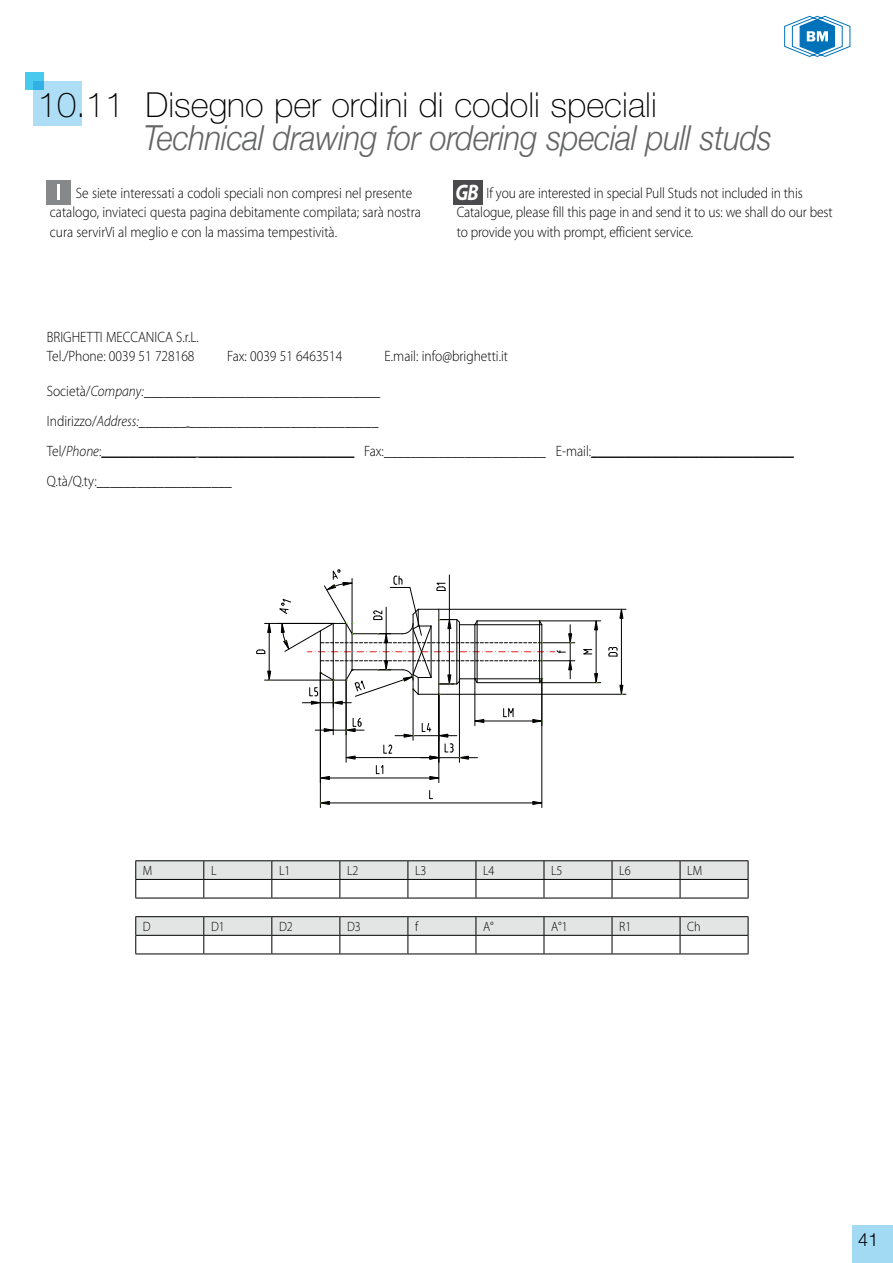
<style>
.page{position:relative;width:893px;height:1263px;background:#fff}
.page>*{position:absolute;margin:0;border:0;box-sizing:border-box;transform-origin:0 0}
.t1{font:italic 300 34.5px "Helvetica Neue";letter-spacing:-.01em;color:#646567;scale:.9 1}
.t2{font:100 34.5px "Helvetica Neue";color:#000}
.t3{font:italic 700 22.5px "Myriad Pro";color:#fff;scale:.85 1}
.t4{font:300 18px "Helvetica Neue";color:#000}
.t5{font:300 15px/19.5px "Myriad Pro";color:#000;scale:.9 1}
.t6{font:300 13.5px "Myriad Pro";color:#000;scale:.9 1}
.s1{font-style:italic}
</style>
<div class="page">
<svg style="left:784px;top:16px;width:67px;height:41px"></svg>
<div style="left:852px;top:1225px;width:41px;height:38px;background:#a2daf4"></div>
<svg style="left:136px;top:861px;width:612px;height:74px"></svg>
<hr style="left:135px;top:860px;width:69px;height:1px;background:#000">
<hr style="left:204px;top:860px;width:68px;height:1px;background:#000">
<hr style="left:272px;top:860px;width:68px;height:1px;background:#000">
<hr style="left:340px;top:860px;width:68px;height:1px;background:#000">
<hr style="left:408px;top:860px;width:68px;height:1px;background:#000">
<hr style="left:476px;top:860px;width:68px;height:1px;background:#000">
<hr style="left:544px;top:860px;width:68px;height:1px;background:#000">
<hr style="left:612px;top:860px;width:68px;height:1px;background:#000">
<hr style="left:680px;top:860px;width:68px;height:1px;background:#000">
<hr style="left:135px;top:879px;width:69px;height:1px;background:#000">
<svg style="left:135px;top:861px;width:1px;height:37px"></svg>
<hr style="left:204px;top:879px;width:68px;height:1px;background:#000">
<svg style="left:203px;top:861px;width:1px;height:37px"></svg>
<hr style="left:272px;top:879px;width:68px;height:1px;background:#000">
<svg style="left:271px;top:861px;width:1px;height:37px"></svg>
<hr style="left:340px;top:879px;width:68px;height:1px;background:#000">
<svg style="left:339px;top:861px;width:1px;height:37px"></svg>
<hr style="left:408px;top:879px;width:68px;height:1px;background:#000">
<svg style="left:408px;top:861px;width:1px;height:37px"></svg>
<hr style="left:476px;top:879px;width:68px;height:1px;background:#000">
<svg style="left:476px;top:861px;width:1px;height:37px"></svg>
<hr style="left:544px;top:879px;width:68px;height:1px;background:#000">
<svg style="left:544px;top:861px;width:1px;height:37px"></svg>
<hr style="left:612px;top:879px;width:68px;height:1px;background:#000">
<svg style="left:612px;top:861px;width:1px;height:37px"></svg>
<hr style="left:680px;top:879px;width:68px;height:1px;background:#000">
<svg style="left:680px;top:861px;width:1px;height:37px"></svg>
<svg style="left:748px;top:861px;width:1px;height:37px"></svg>
<hr style="left:135px;top:898px;width:69px;height:1px;background:#000">
<hr style="left:204px;top:898px;width:68px;height:1px;background:#000">
<hr style="left:272px;top:898px;width:68px;height:1px;background:#000">
<hr style="left:340px;top:898px;width:68px;height:1px;background:#000">
<hr style="left:408px;top:898px;width:68px;height:1px;background:#000">
<hr style="left:476px;top:898px;width:68px;height:1px;background:#000">
<hr style="left:544px;top:898px;width:68px;height:1px;background:#000">
<hr style="left:612px;top:898px;width:68px;height:1px;background:#000">
<hr style="left:680px;top:898px;width:68px;height:1px;background:#000">
<hr style="left:135px;top:916px;width:69px;height:1px;background:#000">
<hr style="left:204px;top:916px;width:68px;height:1px;background:#000">
<hr style="left:272px;top:916px;width:68px;height:1px;background:#000">
<hr style="left:340px;top:916px;width:68px;height:1px;background:#000">
<hr style="left:408px;top:916px;width:68px;height:1px;background:#000">
<hr style="left:476px;top:916px;width:68px;height:1px;background:#000">
<hr style="left:544px;top:916px;width:68px;height:1px;background:#000">
<hr style="left:612px;top:916px;width:68px;height:1px;background:#000">
<hr style="left:680px;top:916px;width:68px;height:1px;background:#000">
<hr style="left:135px;top:935px;width:69px;height:1px;background:#000">
<svg style="left:135px;top:917px;width:1px;height:36px"></svg>
<hr style="left:204px;top:935px;width:68px;height:1px;background:#000">
<svg style="left:203px;top:917px;width:1px;height:36px"></svg>
<hr style="left:272px;top:935px;width:68px;height:1px;background:#000">
<svg style="left:271px;top:917px;width:1px;height:36px"></svg>
<hr style="left:340px;top:935px;width:68px;height:1px;background:#000">
<svg style="left:339px;top:917px;width:1px;height:36px"></svg>
<hr style="left:408px;top:935px;width:68px;height:1px;background:#000">
<svg style="left:408px;top:917px;width:1px;height:36px"></svg>
<hr style="left:476px;top:935px;width:68px;height:1px;background:#000">
<svg style="left:476px;top:917px;width:1px;height:36px"></svg>
<hr style="left:544px;top:935px;width:68px;height:1px;background:#000">
<svg style="left:544px;top:917px;width:1px;height:36px"></svg>
<hr style="left:612px;top:935px;width:68px;height:1px;background:#000">
<svg style="left:612px;top:917px;width:1px;height:36px"></svg>
<hr style="left:680px;top:935px;width:68px;height:1px;background:#000">
<svg style="left:680px;top:917px;width:1px;height:36px"></svg>
<svg style="left:748px;top:917px;width:1px;height:36px"></svg>
<hr style="left:135px;top:953px;width:69px;height:1px;background:#000">
<hr style="left:204px;top:953px;width:68px;height:1px;background:#000">
<hr style="left:272px;top:953px;width:68px;height:1px;background:#000">
<hr style="left:340px;top:953px;width:68px;height:1px;background:#000">
<hr style="left:408px;top:953px;width:68px;height:1px;background:#000">
<hr style="left:476px;top:953px;width:68px;height:1px;background:#000">
<hr style="left:544px;top:953px;width:68px;height:1px;background:#000">
<hr style="left:612px;top:953px;width:68px;height:1px;background:#000">
<hr style="left:680px;top:953px;width:68px;height:1px;background:#000">
<hr style="left:439px;top:609px;width:187px;height:1px;background:#000">
<hr style="left:439px;top:694px;width:187px;height:1px;background:#000">
<hr style="left:621px;top:618px;width:1px;height:67px;background:#000">
<svg style="left:620px;top:608px;width:3px;height:10px"></svg>
<svg style="left:609px;top:647px;width:9px;height:9px"></svg>
<svg style="left:620px;top:685px;width:3px;height:10px"></svg>
<hr style="left:540px;top:621px;width:61px;height:1px;background:#000">
<hr style="left:540px;top:682px;width:61px;height:1px;background:#000">
<hr style="left:596px;top:630px;width:1px;height:44px;background:#000">
<svg style="left:594px;top:620px;width:4px;height:10px"></svg>
<svg style="left:583px;top:649px;width:9px;height:5px"></svg>
<svg style="left:594px;top:673px;width:4px;height:11px"></svg>
<hr style="left:439px;top:694px;width:1px;height:89px;background:#000">
<hr style="left:329px;top:778px;width:101px;height:1px;background:#000">
<svg style="left:429px;top:776px;width:11px;height:4px"></svg>
<svg style="left:376px;top:765px;width:7px;height:9px"></svg>
<svg style="left:319px;top:776px;width:11px;height:4px"></svg>
<hr style="left:265px;top:623px;width:68px;height:1px;background:#000">
<hr style="left:265px;top:680px;width:68px;height:1px;background:#000">
<hr style="left:269px;top:632px;width:1px;height:39px;background:#000">
<svg style="left:267px;top:622px;width:4px;height:11px"></svg>
<svg style="left:256px;top:650px;width:10px;height:4px"></svg>
<svg style="left:267px;top:671px;width:4px;height:10px"></svg>
<hr style="left:542px;top:679px;width:1px;height:128px;background:#000">
<hr style="left:320px;top:673px;width:1px;height:134px;background:#000">
<hr style="left:329px;top:803px;width:204px;height:1px;background:#000">
<svg style="left:532px;top:801px;width:11px;height:4px"></svg>
<svg style="left:429px;top:790px;width:4px;height:9px"></svg>
<svg style="left:319px;top:801px;width:11px;height:4px"></svg>
<hr style="left:413px;top:689px;width:1px;height:51px;background:#000">
<hr style="left:346px;top:680px;width:1px;height:82px;background:#000">
<hr style="left:355px;top:757px;width:75px;height:1px;background:#000">
<svg style="left:384px;top:745px;width:8px;height:8px"></svg>
<svg style="left:345px;top:756px;width:10px;height:3px"></svg>
<hr style="left:459px;top:679px;width:1px;height:83px;background:#000">
<svg style="left:421px;top:743px;width:56px;height:16px"></svg>
<hr style="left:542px;top:660px;width:33px;height:1px;background:#000">
<hr style="left:542px;top:642px;width:33px;height:1px;background:#000">
<svg style="left:279px;top:569px;width:293px;height:168px"></svg>
<div style="left:33px;top:81px;width:48px;height:45px;background:#addef5"></div>
<svg style="left:25px;top:72px;width:19px;height:17px"></svg>
<div style="left:46px;top:180px;width:25px;height:24px;background:#87888a"></div>
<hr style="left:57px;top:184px;width:3px;height:16px;background:#fff">
<div style="left:453px;top:180px;width:29px;height:24px;background:#4b4b4d"></div>
<hr style="left:101px;top:457px;width:253px;height:1px;background:#000">
<hr style="left:591px;top:457px;width:203px;height:1px;background:#000">
<h1 class="t2" style="left:38px;top:85px;width:620px">10.11 Disegno per ordini di codoli speciali</h1>
<h1 class="t1" style="left:143px;top:117px;width:700px">Technical drawing for ordering special pull studs</h1>
<p class="t5" style="left:457px;top:183px;width:419px;text-indent:30px">If you are interested in special Pull Studs not included in this<br>Catalogue, please fill this page in and send it to us: we shall do our best to provide you with prompt, efficient service.</p>
<p class="t5" style="left:50px;top:183px;width:414px;text-indent:26px">Se siete interessati a codoli speciali non compresi nel presente catalogo, inviateci questa pagina debitamente compilata; sarà nostra cura servirVi al meglio e con la massima tempestività.</p>
<h2 class="t3" style="left:456px;top:178px;width:29px">GB</h2>
<p class="t5" style="left:47px;top:327px;width:171px">BRIGHETTI MECCANICA S.r.L.<br>Tel./Phone: 0039 51 728168</p>
<p class="t5" style="left:227px;top:346px;width:130px">Fax: 0039 51 6463514</p>
<p class="t5" style="left:385px;top:346px;width:139px">E.mail: info@brighetti.it</p>
<p class="t5" style="left:47px;top:376px;width:831px;line-height:30px">Società/<span class="s1">Company:</span>___________________________________<br>Indirizzo/<span class="s1">Аddress:</span>_______ ____________________________<br>Tel/<span class="s1">Phone</span>:______________ _______________________ Fax:________________________ E-mail:______________________________ Q.tà/Q.ty:____________________</p>
<p class="t6" style="left:143px;top:863px;width:12px">M</p>
<p class="t6" style="left:211px;top:863px;width:8px">L</p>
<p class="t6" style="left:279px;top:863px;width:14px">L1</p>
<p class="t6" style="left:347px;top:863px;width:14px">L2</p>
<p class="t6" style="left:415px;top:863px;width:14px">L3</p>
<p class="t6" style="left:483px;top:863px;width:14px">L4</p>
<p class="t6" style="left:551px;top:863px;width:14px">L5</p>
<p class="t6" style="left:619px;top:863px;width:14px">L6</p>
<p class="t6" style="left:687px;top:863px;width:18px">LM</p>
<p class="t6" style="left:143px;top:919px;width:10px">D</p>
<p class="t6" style="left:211px;top:919px;width:17px">D1</p>
<p class="t6" style="left:279px;top:919px;width:17px">D2</p>
<p class="t6" style="left:347px;top:919px;width:17px">D3</p>
<p class="t6" style="left:415px;top:919px;width:5px">f</p>
<p class="t6" style="left:483px;top:919px;width:13px">A°</p>
<p class="t6" style="left:551px;top:919px;width:20px">A°1</p>
<p class="t6" style="left:619px;top:919px;width:15px">R1</p>
<p class="t6" style="left:687px;top:919px;width:16px">Ch</p>
<p class="t4" style="left:858px;top:1228px;width:22px">41</p>
</div>
